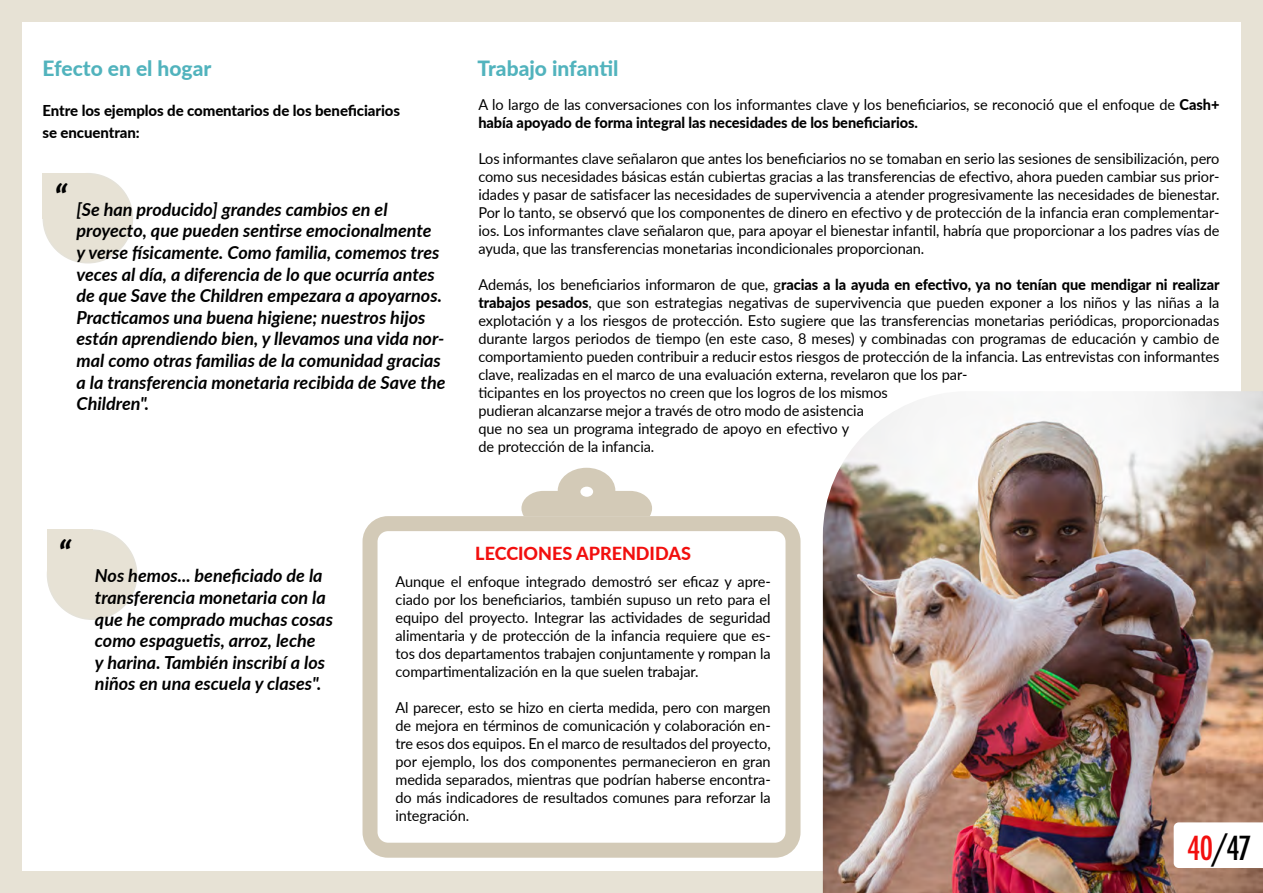
<style>
.page{position:relative;width:1263px;height:893px;background:#fff}
.page>*{position:absolute;margin:0;border:0;box-sizing:border-box;transform-origin:0 0}
.t1{font:italic 700 36px "Lato";color:#000}
.t2{font:500 condensed 32.25px "Futura";color:#000}
.t3{font:800 21px "Lato";color:#51b3bd}
.t4{font:italic 700 18px/21.6px "Lato";color:#000}
.t5{font:800 18px "Lato";color:#f20f0e}
.t6{font:15px/18px "Lato";letter-spacing:-.005em;color:#000;text-align:justify}
.t7{font:800 15px/22.2px "Lato";letter-spacing:-.005em;color:#000}
.s1{font-weight:800}
.s2{color:#f20f0e}
</style>
<div class="page">
<div style="left:43px;top:174px;width:89px;height:89px;background:#e7e2d5;border-radius:50%"></div>
<div style="left:43px;top:173px;width:90px;height:90px;border:2px solid #e5e2d9;border-radius:50%"></div>
<div style="left:43px;top:173px;width:45px;height:46px;background:#e7e2d5"></div>
<div style="left:48px;top:530px;width:89px;height:89px;background:#e7e2d5;border-radius:50%"></div>
<div style="left:47px;top:529px;width:90px;height:91px;border:2px solid #e5e2d9;border-radius:50%"></div>
<div style="left:47px;top:529px;width:45px;height:46px;background:#e7e2d5"></div>
<div style="left:0;top:0;width:1263px;height:21px;background:#e7e2d5"></div>
<div style="left:0;top:0;width:21px;height:888px;background:#e7e2d5"></div>
<div style="left:0;top:872px;width:1263px;height:21px;background:#e7e2d5"></div>
<div style="left:1242px;top:0;width:21px;height:888px;background:#e7e2d5"></div>
<img style="left:823px;top:391px;width:440px;height:502px">
<svg style="left:521px;top:468px;width:131px;height:48px"></svg>
<div style="left:362px;top:516px;width:438px;height:342px;border:15px solid #d3cab7;border-radius:18px"></div>
<svg style="left:1174px;top:822px;width:89px;height:46px"></svg>
<h3 class="t3" style="left:43px;top:53px;width:170px">Efecto en el hogar</h3>
<h3 class="t3" style="left:477px;top:53px;width:142px">Trabajo infantil</h3>
<p class="t7" style="left:43px;top:99px;width:359px">Entre los ejemplos de comentarios de los beneficiarios se encuentran:</p>
<p class="t6" style="left:478px;top:95px;width:742px">A lo largo de las conversaciones con los informantes clave y los beneficiarios, se reconoció que el enfoque de <span class="s1">Cash+ había apoyado de forma integral las necesidades de los beneficiarios.</span></p>
<p class="t6" style="left:478px;top:149px;width:742px">Los informantes clave señalaron que antes los beneficiarios no se tomaban en serio las sesiones de sensibilización, pero como sus necesidades básicas están cubiertas gracias a las transferencias de efectivo, ahora pueden cambiar sus prior&shy;idades y pasar de satisfacer las necesidades de supervivencia a atender progresivamente las necesidades de bienestar.<br>Por lo tanto, se observó que los componentes de dinero en efectivo y de protección de la infancia eran complementar&shy;ios. Los informantes clave señalaron que, para apoyar el bienestar infantil, habría que proporcionar a los padres vías de ayuda, que las transferencias monetarias incondicionales proporcionan.</p>
<p class="t6" style="left:478px;top:275px;width:743px;text-align:left">Además, los beneficiarios informaron de que, g<span class="s1">racias a la ayuda en efectivo, ya no tenían que mendigar ni realizar trabajos pesados</span>, que son estrategias negativas de supervivencia que pueden exponer a los niños y las niñas a la explotación y a los riesgos de protección. Esto sugiere que las transferencias monetarias periódicas, proporcionadas durante largos periodos de tiempo (en este caso, 8 meses) y combinadas con programas de educación y cambio de comportamiento pueden contribuir a reducir estos riesgos de protección de la infancia. Las entrevistas con informantes clave, realizadas en el marco de una evaluación externa, revelaron que los par-<br>ticipantes en los proyectos no creen que los logros de los mismos<br>pudieran alcanzarse mejor a través de otro modo de asistencia<br>que no sea un programa integrado de apoyo en efectivo y<br>de protección de la infancia.</p>
<p class="t4" style="left:77px;top:198px;width:370px;text-indent:-23px"><sup>“</sup> [Se han producido] grandes cambios en el proyecto, que pueden sentirse emocionalmente<br>y verse físicamente. Como familia, comemos tres veces al día, a diferencia de lo que ocurría antes de que Save the Children empezara a apoyarnos.<br>Practicamos una buena higiene; nuestros hijos están aprendiendo bien, y llevamos una vida nor&shy;mal como otras familias de la comunidad gracias a la transferencia monetaria recibida de Save the Children".</p>
<h1 class="t1" style="left:58px;top:528px;width:15px">“</h1>
<p class="t4" style="left:95px;top:564px;width:239px">Nos hemos... beneficiado de la transferencia monetaria con la que he comprado muchas cosas como espaguetis, arroz, leche<br>y harina. También inscribí a los niños en una escuela y clases".</p>
<p class="t5" style="left:475px;top:540px;width:217px">LECCIONES APRENDIDAS</p>
<p class="t6" style="left:395px;top:572px;width:377px">Aunque el enfoque integrado demostró ser eficaz y apre&shy;ciado por los beneficiarios, también supuso un reto para el equipo del proyecto. Integrar las actividades de seguridad alimentaria y de protección de la infancia requiere que es&shy;tos dos departamentos trabajen conjuntamente y rompan la compartimentalización en la que suelen trabajar.</p>
<p class="t6" style="left:395px;top:698px;width:377px">Al parecer, esto se hizo en cierta medida, pero con margen de mejora en términos de comunicación y colaboración en&shy;tre esos dos equipos. En el marco de resultados del proyecto, por ejemplo, los dos componentes permanecieron en gran medida separados, mientras que podrían haberse encontra&shy;do más indicadores de resultados comunes para reforzar la integración.</p>
<h2 class="t2" style="left:1187px;top:827px;width:66px"><span class="s2">40</span>/47</h2>
</div>
